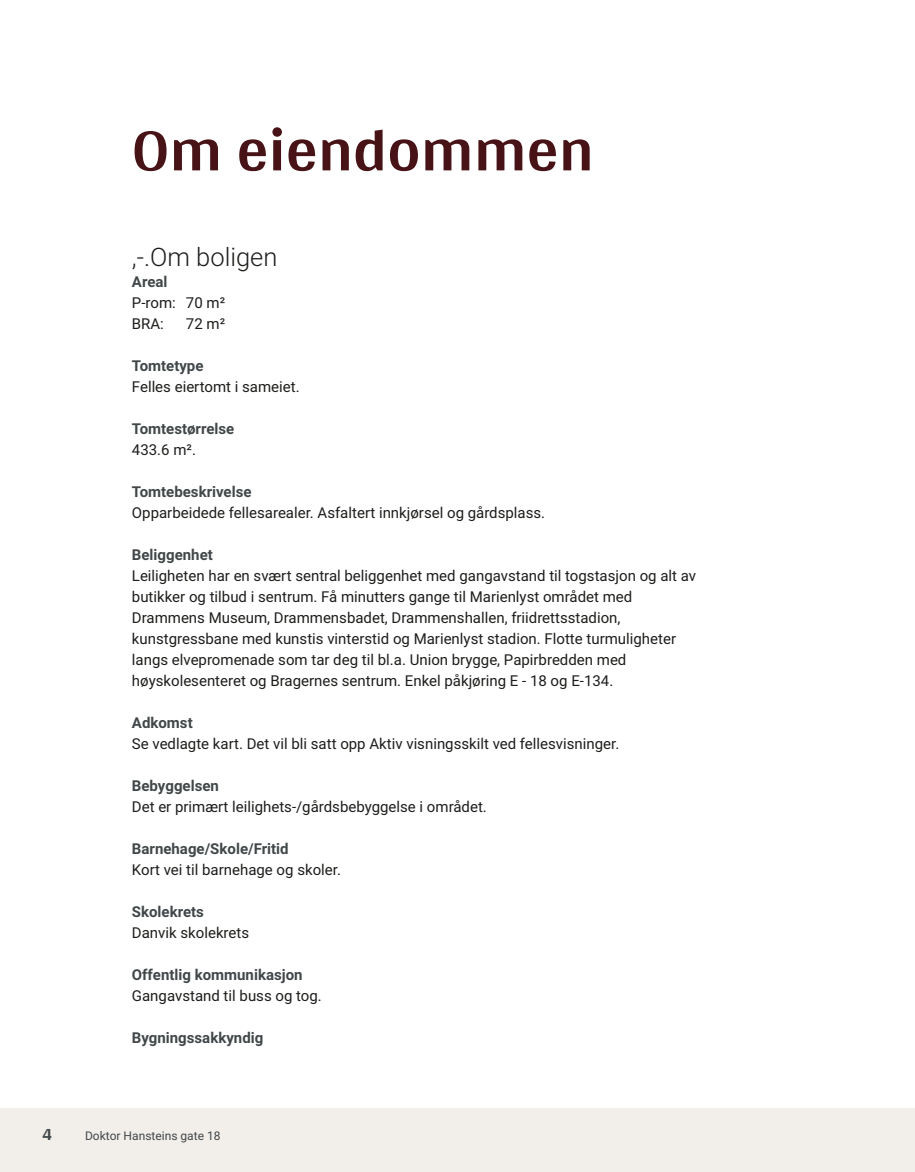
<style>
.page{position:relative;width:915px;height:1172px;background:#fff}
.page>*{position:absolute;margin:0;border:0;box-sizing:border-box;transform-origin:0 0}
.t1{font:700 63px "Arya";color:#481317}
.t2{font:300 25.5px "Roboto";color:#1d1d1b}
.t3{font:700 18px "Arya";color:#414749}
.t4{font:15px/21px "Roboto";color:#1d1d1b}
.t5{font:700 15px "Roboto";color:#414749}
.t6{font:12px "Roboto";color:#414749}
</style>
<div class="page">
<div style="left:0;top:1108px;width:914px;height:64px;background:#f2eeea"></div>
<h1 class="t1" style="left:132px;top:112px;width:463px">Om eiendommen</h1>
<h2 class="t2" style="left:132px;top:239px;width:147px">,‑.Om boligen</h2>
<p class="t5" style="left:132px;top:271px;width:37px">Areal</p>
<p class="t4" style="left:132px;top:291px;width:95px">P‑rom: 70 m²<br>BRA:</p>
<p class="t4" style="left:186px;top:312px;width:41px">72 m²</p>
<p class="t5" style="left:132px;top:355px;width:73px">Tomtetype</p>
<p class="t4" style="left:132px;top:375px;width:169px">Felles eiertomt i sameiet.</p>
<p class="t5" style="left:132px;top:418px;width:104px">Tomtestørrelse</p>
<p class="t4" style="left:132px;top:438px;width:65px">433.6 m².</p>
<p class="t5" style="left:132px;top:481px;width:121px">Tomtebeskrivelse</p>
<p class="t4" style="left:132px;top:501px;width:414px">Opparbeidede fellesarealer. Asfaltert innkjørsel og gårdsplass.</p>
<p class="t5" style="left:132px;top:544px;width:82px">Beliggenhet</p>
<p class="t4" style="left:132px;top:564px;width:565px">Leiligheten har en svært sentral beliggenhet med gangavstand til togstasjon og alt av butikker og tilbud i sentrum. Få minutters gange til Marienlyst området med Drammens Museum, Drammensbadet, Drammenshallen, friidrettsstadion, kunstgressbane med kunstis vinterstid og Marienlyst stadion. Flotte turmuligheter langs elvepromenade som tar deg til bl.a. Union brygge, Papirbredden med høyskolesenteret og Bragernes sentrum. Enkel påkjøring E ‑ 18 og E‑134.</p>
<p class="t5" style="left:132px;top:712px;width:62px">Adkomst</p>
<p class="t4" style="left:132px;top:732px;width:488px">Se vedlagte kart. Det vil bli satt opp Aktiv visningsskilt ved fellesvisninger.</p>
<p class="t5" style="left:132px;top:775px;width:88px">Bebyggelsen</p>
<p class="t4" style="left:132px;top:795px;width:356px">Det er primært leilighets‑/gårdsbebyggelse i området.</p>
<p class="t5" style="left:132px;top:838px;width:158px">Barnehage/Skole/Fritid</p>
<p class="t4" style="left:132px;top:858px;width:210px">Kort vei til barnehage og skoler.</p>
<p class="t5" style="left:132px;top:901px;width:74px">Skolekrets</p>
<p class="t4" style="left:132px;top:921px;width:119px">Danvik skolekrets</p>
<p class="t5" style="left:132px;top:964px;width:172px">Offentlig kommunikasjon</p>
<p class="t4" style="left:132px;top:984px;width:191px">Gangavstand til buss og tog.</p>
<p class="t5" style="left:132px;top:1027px;width:133px">Bygningssakkyndig</p>
<p class="t3" style="left:43px;top:1123px;width:11px">4</p>
<p class="t6" style="left:85px;top:1127px;width:137px">Doktor Hansteins gate 18</p>
</div>
